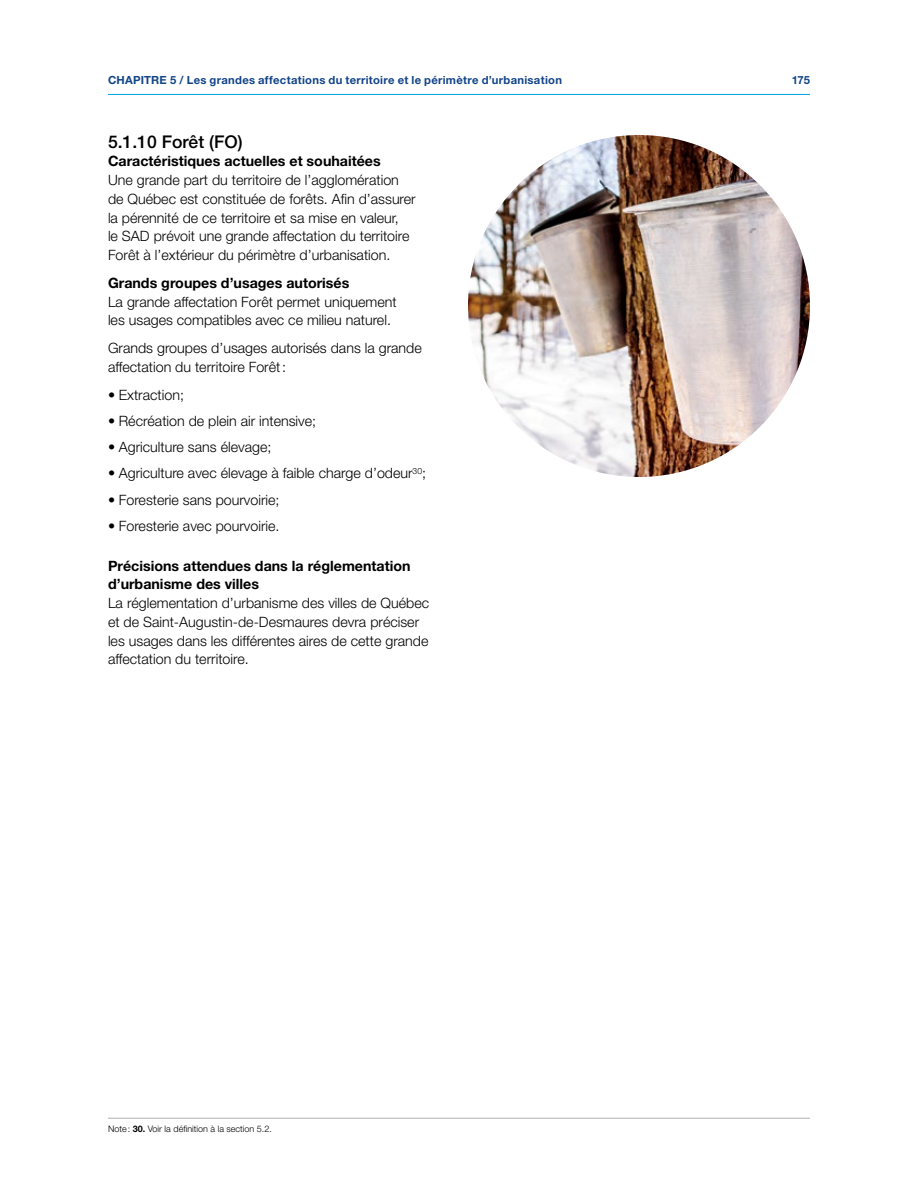
<style>
.page{position:relative;width:918px;height:1188px;background:#fff}
.page>*{position:absolute;margin:0;border:0;box-sizing:border-box;transform-origin:0 0}
.t1{font:500 17.55px "Helvetica Neue";color:#000}
.t2{font:300 14.25px/18.8px "Helvetica Neue";color:#000}
.t3{font:700 14.25px/18.8px "Helvetica Neue";color:#000}
.t4{font:700 11.25px "Helvetica Neue";letter-spacing:.025em;color:#124489}
.t5{font:300 9px "Helvetica Neue";color:#000}
.s1{font-weight:400}
.s2{font-weight:700}
</style>
<div class="page">
<hr style="left:108px;top:1118px;width:702px;height:1px;background:#b1b1b2">
<img style="left:468px;top:135px;width:342px;height:342px;border-radius:171px">
<hr style="left:108px;top:94px;width:702px;height:1px;background:#00a3e6">
<p class="t4" style="left:108px;top:73px;width:456px">CHAPITRE 5 / Les grandes affectations du territoire et le périmètre d’urbanisation</p>
<p class="t4" style="left:792px;top:73px;width:20px">175</p>
<p class="t1" style="left:108px;top:131px;width:136px">5.1.10 Forêt (FO)</p>
<p class="t3" style="left:108px;top:152px;width:274px">Caractéristiques actuelles et souhaitées</p>
<p class="t2" style="left:108px;top:170px;width:309px">Une grande part du territoire de l’agglomération de Québec est constituée de forêts. Afin d’assurer la pérennité de ce territoire et sa mise en valeur,<br>le SAD prévoit une grande affectation du territoire Forêt à l’extérieur du périmètre d’urbanisation.</p>
<p class="t3" style="left:108px;top:273px;width:243px">Grands groupes d’usages autorisés</p>
<p class="t2" style="left:108px;top:292px;width:290px">La grande affectation Forêt permet uniquement les usages compatibles avec ce milieu naturel.</p>
<p class="t2" style="left:108px;top:338px;width:315px">Grands groupes d’usages autorisés dans la grande affectation du territoire Forêt:</p>
<p class="t2" style="left:108px;top:385px;width:77px"><span class="s1">•</span> Extraction;</p>
<p class="t2" style="left:108px;top:411px;width:210px"><span class="s1">•</span> Récréation de plein air intensive;</p>
<p class="t2" style="left:108px;top:437px;width:165px"><span class="s1">•</span> Agriculture sans élevage;</p>
<p class="t2" style="left:108px;top:464px;width:320px"><span class="s1">•</span> Agriculture avec élevage à faible charge d’odeur<sup>30</sup>;</p>
<p class="t2" style="left:108px;top:490px;width:173px"><span class="s1">•</span> Foresterie sans pourvoirie;</p>
<p class="t2" style="left:108px;top:516px;width:173px"><span class="s1">•</span> Foresterie avec pourvoirie.</p>
<p class="t3" style="left:108px;top:556px;width:304px">Précisions attendues dans la réglementation d’urbanisme des villes</p>
<p class="t2" style="left:108px;top:593px;width:323px">La réglementation d’urbanisme des villes de Québec et de Saint-Augustin-de-Desmaures devra préciser les usages dans les différentes aires de cette grande affectation du territoire.</p>
<p class="t5" style="left:108px;top:1123px;width:165px">Note: <span class="s2">30.</span> Voir la définition à la section 5.2.</p>
</div>
